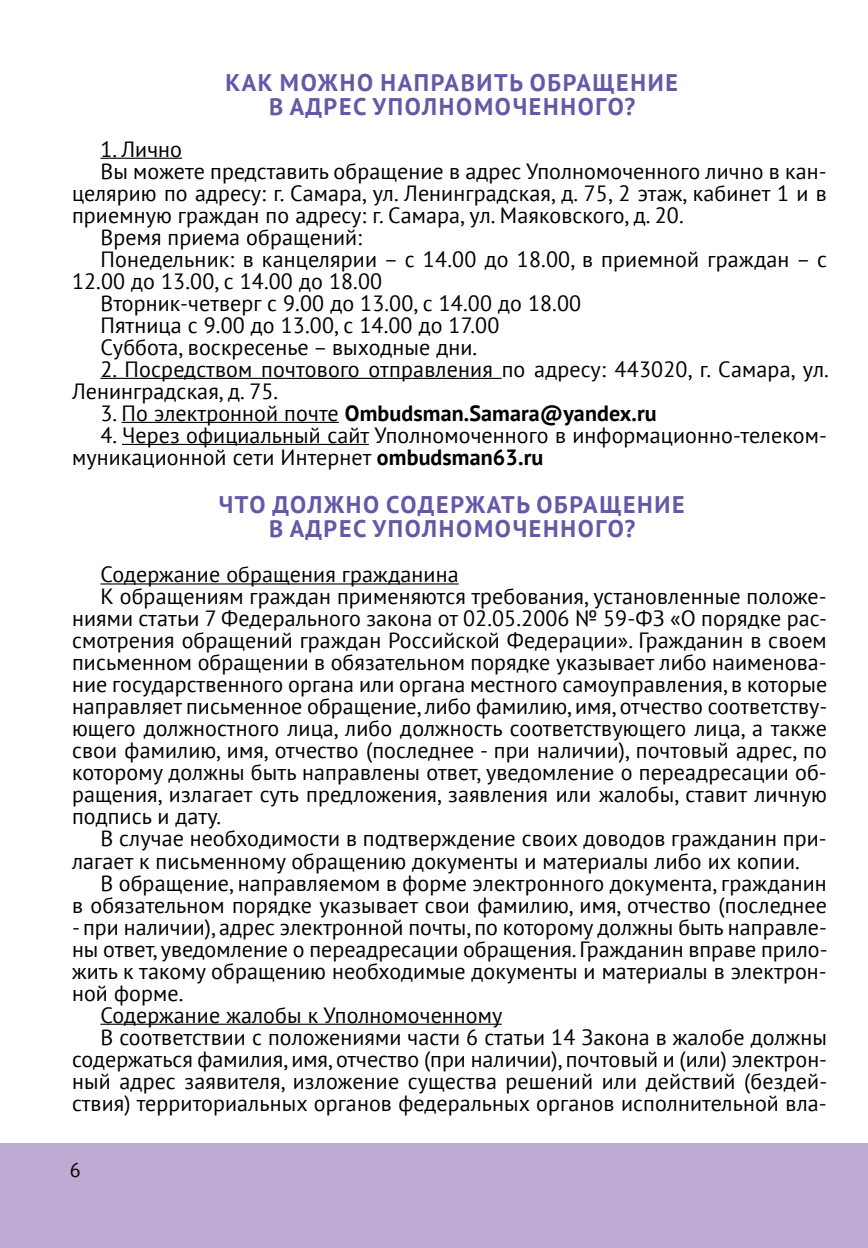
<style>
.page{position:relative;width:868px;height:1248px;background:#fff}
.page>*{position:absolute;margin:0;border:0;box-sizing:border-box;transform-origin:0 0}
.t1{font:700 24px/24px "PT Sans";letter-spacing:.07em;color:#6658a6;text-align:center}
.t2{font:22px/22px "PT Sans";letter-spacing:.005em;color:#000}
.t3{font:700 22px "PT Sans";letter-spacing:.005em;color:#000}
.t4{font:20px "PT Sans";color:#000}
.s1{font-weight:400}
.s2{font-weight:700}
</style>
<div class="page">
<div style="left:0;top:1143px;width:867px;height:104px;background:#beaad2"></div>
<hr style="left:100px;top:158px;width:82px;height:1px;background:#000">
<hr style="left:100px;top:378px;width:401px;height:1px;background:#000">
<hr style="left:122px;top:422px;width:217px;height:1px;background:#000">
<hr style="left:122px;top:444px;width:247px;height:1px;background:#000">
<hr style="left:100px;top:583px;width:358px;height:1px;background:#000">
<hr style="left:100px;top:1023px;width:402px;height:1px;background:#000">
<p class="t1" style="left:225px;top:70px;width:454px">КАК МОЖНО НАПРАВИТЬ ОБРАЩЕНИЕ<br>В АДРЕС УПОЛНОМОЧЕННОГО?</p>
<p class="t2" style="left:100px;top:137px;width:83px">1. Лично</p>
<p class="t2" style="left:100px;top:159px;width:727px">Вы можете представить обращение в адрес Уполномоченного лично в кан-</p>
<p class="t2" style="left:72px;top:181px;width:756px">целярию по адресу: г. Самара, ул. Ленинградская, д. 75, 2 этаж, кабинет 1 и в</p>
<p class="t2" style="left:72px;top:203px;width:613px">приемную граждан по адресу: г. Самара, ул. Маяковского, д. 20.</p>
<p class="t2" style="left:100px;top:225px;width:263px">Время приема обращений:</p>
<p class="t2" style="left:100px;top:247px;width:728px">Понедельник: в канцелярии – с 14.00 до 18.00, в приемной граждан – с</p>
<p class="t2" style="left:72px;top:269px;width:311px">12.00 до 13.00, с 14.00 до 18.00</p>
<p class="t2" style="left:100px;top:291px;width:482px">Вторник-четверг с 9.00 до 13.00, с 14.00 до 18.00</p>
<p class="t2" style="left:100px;top:313px;width:400px">Пятница с 9.00 до 13.00, с 14.00 до 17.00</p>
<p class="t2" style="left:100px;top:335px;width:378px">Суббота, воскресенье – выходные дни.</p>
<p class="t2" style="left:72px;top:357px;width:758px;text-indent:28px">2. Посредством почтового отправления по адресу: 443020, г. Самара, ул.<br>Ленинградская, д. 75.</p>
<p class="t3" style="left:100px;top:398px;width:558px"><span class="s1">3. По электронной почте</span> Ombudsman.Samara@yandex.ru</p>
<p class="t2" style="left:72px;top:423px;width:756px;text-indent:28px">4. Через официальный сайт Уполномоченного в информационно-телеком&shy;муникационной сети Интернет <span class="s2">ombudsman63.ru</span></p>
<p class="t1" style="left:219px;top:492px;width:467px">ЧТО ДОЛЖНО СОДЕРЖАТЬ ОБРАЩЕНИЕ<br>В АДРЕС УПОЛНОМОЧЕННОГО?</p>
<p class="t2" style="left:100px;top:563px;width:359px">Содержание обращения гражданина</p>
<p class="t2" style="left:100px;top:585px;width:727px">К обращениям граждан применяются требования, установленные положе-</p>
<p class="t2" style="left:72px;top:607px;width:756px">ниями статьи 7 Федерального закона от 02.05.2006 № 59-ФЗ «О порядке рас-</p>
<p class="t2" style="left:72px;top:629px;width:756px">смотрения обращений граждан Российской Федерации». Гражданин в своем</p>
<p class="t2" style="left:72px;top:651px;width:756px">письменном обращении в обязательном порядке указывает либо наименова-</p>
<p class="t2" style="left:72px;top:673px;width:756px">ние государственного органа или органа местного самоуправления, в которые</p>
<p class="t2" style="left:72px;top:695px;width:756px">направляет письменное обращение, либо фамилию, имя, отчество соответству-</p>
<p class="t2" style="left:72px;top:717px;width:756px">ющего должностного лица, либо должность соответствующего лица, а также</p>
<p class="t2" style="left:72px;top:739px;width:756px">свои фамилию, имя, отчество (последнее - при наличии), почтовый адрес, по</p>
<p class="t2" style="left:72px;top:761px;width:756px">которому должны быть направлены ответ, уведомление о переадресации об-</p>
<p class="t2" style="left:72px;top:783px;width:756px">ращения, излагает суть предложения, заявления или жалобы, ставит личную</p>
<p class="t2" style="left:72px;top:805px;width:150px">подпись и дату.</p>
<p class="t2" style="left:100px;top:827px;width:727px">В случае необходимости в подтверждение своих доводов гражданин при-</p>
<p class="t2" style="left:72px;top:849px;width:729px">лагает к письменному обращению документы и материалы либо их копии.</p>
<p class="t2" style="left:100px;top:871px;width:727px">В обращение, направляемом в форме электронного документа, гражданин</p>
<p class="t2" style="left:72px;top:893px;width:756px">в обязательном порядке указывает свои фамилию, имя, отчество (последнее</p>
<p class="t2" style="left:72px;top:915px;width:756px">- при наличии), адрес электронной почты, по которому должны быть направле-</p>
<p class="t2" style="left:72px;top:937px;width:757px">ны ответ, уведомление о переадресации обращения. Гражданин вправе прило-</p>
<p class="t2" style="left:72px;top:959px;width:756px">жить к такому обращению необходимые документы и материалы в электрон-</p>
<p class="t2" style="left:72px;top:981px;width:113px">ной форме.</p>
<p class="t2" style="left:100px;top:1003px;width:403px">Содержание жалобы к Уполномоченному</p>
<p class="t2" style="left:100px;top:1025px;width:728px">В соответствии с положениями части 6 статьи 14 Закона в жалобе должны</p>
<p class="t2" style="left:72px;top:1047px;width:756px">содержаться фамилия, имя, отчество (при наличии), почтовый и (или) электрон-</p>
<p class="t2" style="left:72px;top:1069px;width:756px">ный адрес заявителя, изложение существа решений или действий (бездей-</p>
<p class="t2" style="left:72px;top:1091px;width:756px">ствия) территориальных органов федеральных органов исполнительной вла-</p>
<p class="t4" style="left:70px;top:1156px;width:12px">6</p>
</div>
